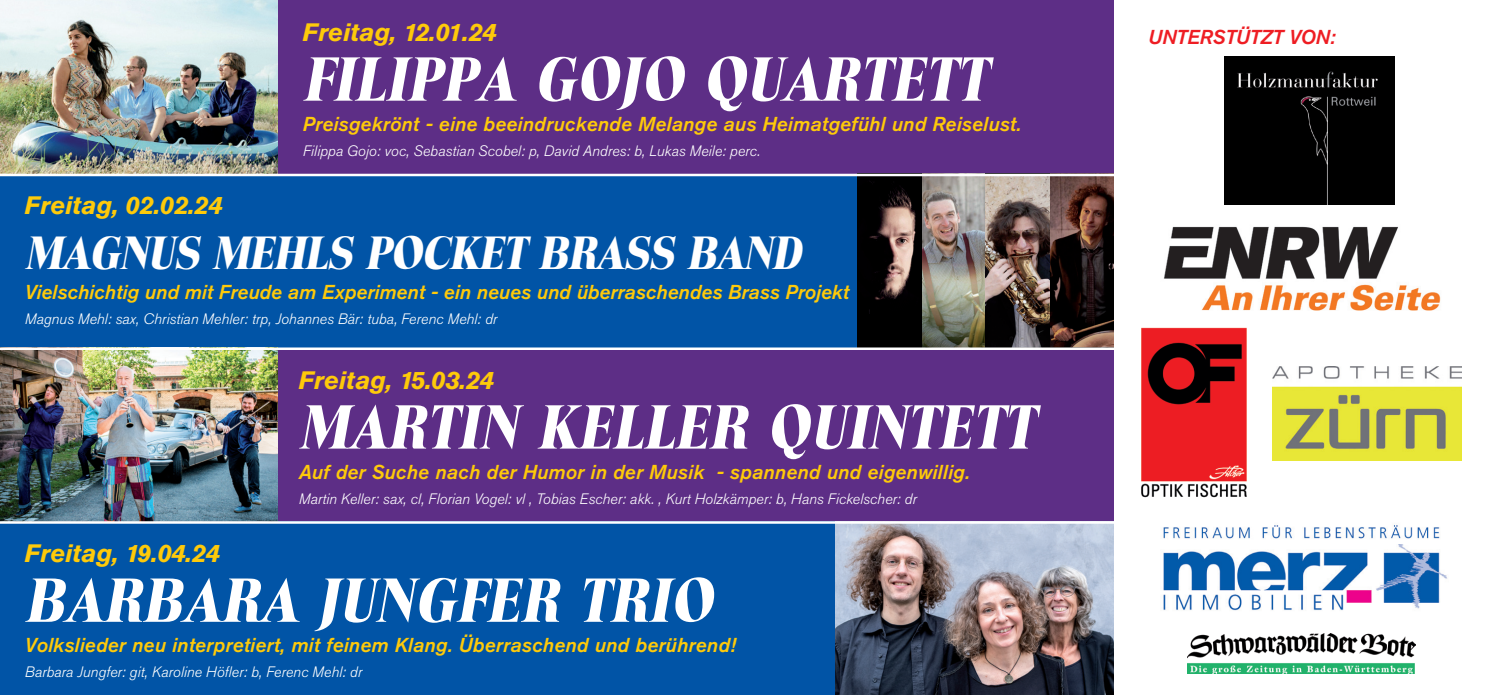
<style>
.page{position:relative;width:1489px;height:695px;background:#fff}
.page>*{position:absolute;margin:0;border:0;box-sizing:border-box;transform-origin:0 0}
.t1{font:italic 700 60px "Toledo";letter-spacing:.025em;color:#fff}
.t2{font:italic 700 45px "Toledo";color:#fff}
.t3{font:italic 700 25px "Akzidenz Grotesk BQ";color:#feca0a}
.t4{font:italic 20px "Akzidenz Grotesk BQ Med";letter-spacing:.01em;color:#feca0a}
.t5{font:italic 20px "Akzidenz Grotesk BQ Med";letter-spacing:.125em;color:#ee1d23}
.t6{font:italic 300 15px "Akzidenz Grotesk BQ";color:#fff}
</style>
<div class="page">
<div style="left:0;top:0;width:1113px;height:174px;background:#5d2e86"></div>
<div style="left:0;top:347px;width:1113px;height:174px;background:#5d2e86"></div>
<div style="left:0;top:521px;width:1113px;height:173px;background:#0154a6"></div>
<div style="left:0;top:174px;width:1113px;height:173px;background:#0154a6"></div>
<img style="left:1272px;top:366px;width:189px;height:94px">
<img style="left:1163px;top:226px;width:278px;height:85px">
<img style="left:1187px;top:633px;width:228px;height:40px">
<img style="left:1141px;top:327px;width:106px;height:171px">
<img style="left:1163px;top:525px;width:285px;height:86px">
<img style="left:0;top:0;width:278px;height:174px">
<img style="left:1049px;top:176px;width:64px;height:171px">
<img style="left:921px;top:176px;width:64px;height:171px">
<img style="left:985px;top:176px;width:64px;height:171px">
<svg style="left:857px;top:176px;width:64px;height:171px;fill:#000"></svg>
<img style="left:0;top:350px;width:278px;height:171px">
<img style="left:835px;top:523px;width:278px;height:171px">
<div style="left:1224px;top:57px;width:170px;height:147px;background:#000"></div>
<hr style="left:0;top:174px;width:1124px;height:2px;background:#fff">
<hr style="left:0;top:347px;width:1124px;height:3px;background:#fff">
<hr style="left:0;top:521px;width:1124px;height:2px;background:#fff">
<h3 class="t3" style="left:303px;top:17px;width:196px">Freitag, 12.01.24</h3>
<h1 class="t1" style="left:303px;top:43px;width:685px">FILIPPA GOJO QUARTETT</h1>
<h3 class="t4" style="left:303px;top:112px;width:720px">Preisgekrönt - eine beeindruckende Melange aus Heimatgefühl und Reiselust.</h3>
<p class="t6" style="left:303px;top:142px;width:459px">Filippa Gojo: voc, Sebastian Scobel: p, David Andres: b, Lukas Meile: perc.</p>
<h3 class="t3" style="left:25px;top:191px;width:199px">Freitag, 02.02.24</h3>
<h2 class="t2" style="left:25px;top:226px;width:777px">MAGNUS MEHLS POCKET BRASS BAND</h2>
<h3 class="t4" style="left:25px;top:281px;width:825px">Vielschichtig und mit Freude am Experiment - ein neues und überraschendes Brass Projekt</h3>
<p class="t6" style="left:25px;top:311px;width:474px">Magnus Mehl: sax, Christian Mehler: trp, Johannes Bär: tuba, Ferenc Mehl: dr</p>
<h3 class="t3" style="left:299px;top:365px;width:197px">Freitag, 15.03.24</h3>
<h1 class="t1" style="left:299px;top:391px;width:736px">MARTIN KELLER QUINTETT</h1>
<h3 class="t4" style="left:299px;top:460px;width:673px">Auf der Suche nach der Humor in der Musik - spannend und eigenwillig.</h3>
<p class="t6" style="left:299px;top:490px;width:619px">Martin Keller: sax, cl, Florian Vogel: vl , Tobias Escher: akk. , Kurt Holzkämper: b, Hans Fickelscher: dr</p>
<h3 class="t3" style="left:25px;top:538px;width:197px">Freitag, 19.04.24</h3>
<h1 class="t1" style="left:25px;top:564px;width:688px">BARBARA JUNGFER TRIO</h1>
<h3 class="t4" style="left:25px;top:633px;width:712px">Volkslieder neu interpretiert, mit feinem Klang. Überraschend und berührend!</h3>
<p class="t6" style="left:25px;top:663px;width:339px">Barbara Jungfer: git, Karoline Höfler: b, Ferenc Mehl: dr</p>
<h3 class="t5" style="left:1148px;top:25px;width:189px">Unterstützt von:</h3>
</div>
